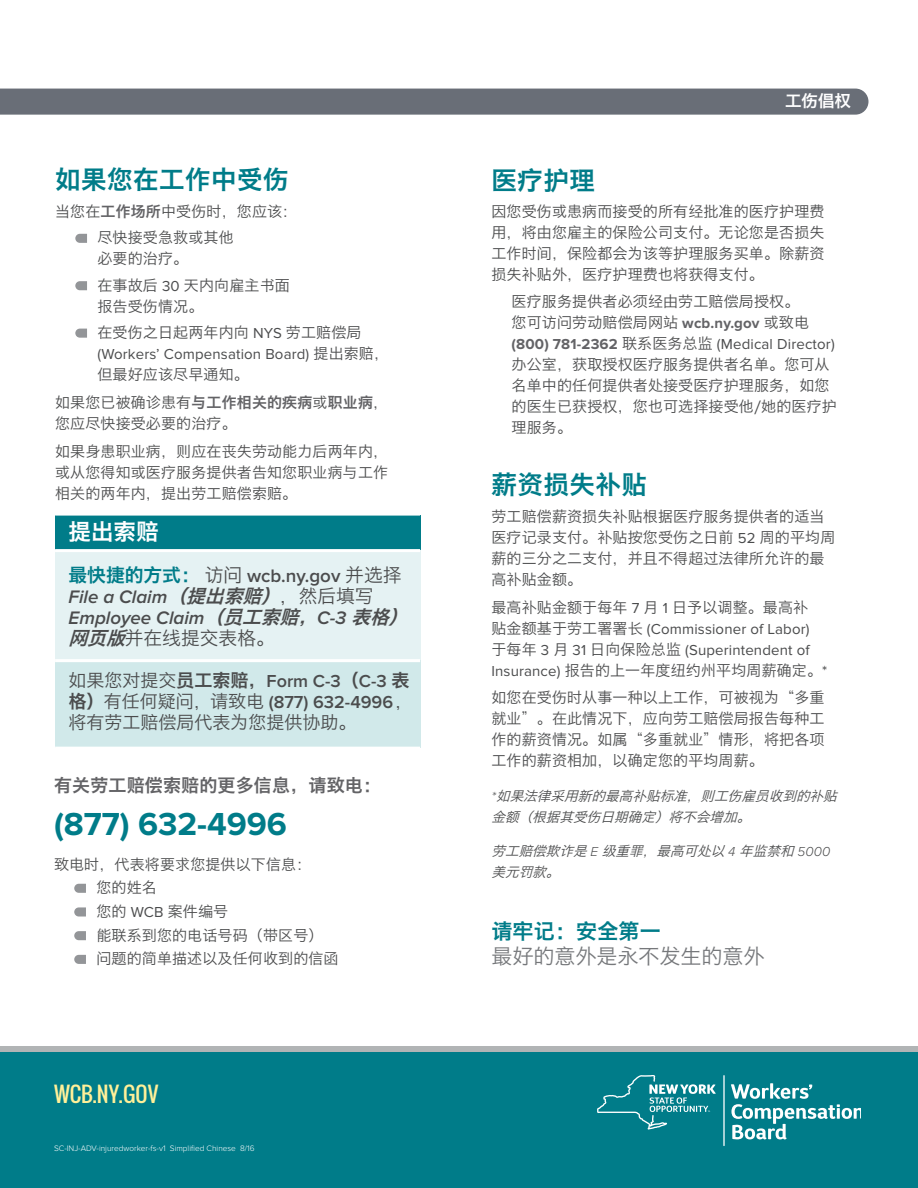
<style>
.page{position:relative;width:918px;height:1188px;background:#fff}
.page>*{position:absolute;margin:0;border:0;box-sizing:border-box;transform-origin:0 0}
.Body_header{font:700 33px "Proxima Nova";color:#007c89}
.Body{font:25.5px "Hiragino Sans GB W6";letter-spacing:.02em;color:#007c89}
.t1{font:22.5px "Hiragino Sans GB W6";color:#fff}
.Body-2{font:21px "Hiragino Sans GB W3";color:#76787b}
.Body-3{font:21px "Oswald";letter-spacing:.01em;color:#fff099}
.Body-4{font:21px "Hiragino Sans GB W6";letter-spacing:.01em;color:#007c89}
.Body-5{font:italic 600 18.75px/21px "Proxima Nova";color:#4b4c4d}
.Body-6{font:18px/21px "Hiragino Sans GB W3";color:#4b4c4d}
.Body-7{font:18px "Hiragino Sans GB W6";letter-spacing:.01em;color:#636366}
.Body_header-2{font:16.5px "Hiragino Sans GB W6";color:#fff}
.Body-8{font:15px/21px "Hiragino Sans GB W3";letter-spacing:.01em;color:#4b4c4d}
.Body-9{font:italic 13.5px/21px "Hiragino Sans GB W3";color:#4b4c4d}
.t2{font:300 8.25px "Proxima Nova";color:#fff}
.s1{font-family:"Hiragino Sans GB W6";color:#636366}
.s2{font-family:"Proxima Nova"}
.s3{font-family:"Hiragino Sans GB W6";font-weight:400;font-style:normal;color:#007c89}
.s4{font-family:"Hiragino Sans GB W3";font-weight:400;font-style:normal}
.s5{font-style:normal}
.s6{font-family:"Hiragino Sans GB W6";font-weight:400}
.s7{font-family:"Hiragino Sans GB W6"}
.s8{font-family:"Proxima Nova";font-weight:600}
.s9{font-family:"Proxima Nova";font-weight:700;color:#636366}
.s10{font-family:"Proxima Nova";font-weight:300}
</style>
<div class="page">
<div style="left:0;top:1046px;width:918px;height:32px;background:#b1b4b5"></div>
<div style="left:0;top:1052px;width:918px;height:136px;background:#007c89"></div>
<div style="left:0;top:89px;width:868px;height:26px;background:#696e77"></div>
<hr style="left:723px;top:1075px;width:2px;height:71px;background:#fff">
<svg style="left:597px;top:1075px;width:119px;height:55px"></svg>
<svg style="left:731px;top:1083px;width:130px;height:56px"></svg>
<svg style="left:74px;top:884px;width:12px;height:9px"></svg>
<svg style="left:74px;top:907px;width:12px;height:10px"></svg>
<svg style="left:74px;top:931px;width:12px;height:9px"></svg>
<svg style="left:74px;top:955px;width:12px;height:9px"></svg>
<div style="left:55px;top:515px;width:365px;height:36px;background:#007c89"></div>
<div style="left:55px;top:551px;width:365px;height:110px;background:#e5f2f3"></div>
<div style="left:55px;top:661px;width:365px;height:87px;background:#d1e9ea"></div>
<hr style="left:55px;top:514px;width:365px;height:2px;background:#fff">
<hr style="left:55px;top:549px;width:365px;height:3px;background:#fff">
<hr style="left:55px;top:659px;width:365px;height:3px;background:#fff">
<hr style="left:55px;top:747px;width:365px;height:3px;background:#fff">
<svg style="left:75px;top:234px;width:12px;height:9px"></svg>
<svg style="left:75px;top:281px;width:12px;height:9px"></svg>
<svg style="left:75px;top:329px;width:12px;height:9px"></svg>
<p class="Body" style="left:55px;top:163px;width:235px">如果您在工作中受伤</p>
<p class="Body-8" style="left:55px;top:200px;width:244px">当您在<span class="s1">工作场所</span>中受伤时，您应该：</p>
<p class="Body-8" style="left:97px;top:227px;width:138px">尽快接受急救或其他必要的治疗。</p>
<p class="Body-8" style="left:97px;top:274px;width:194px">在事故后 <span class="s2">30</span> 天内向雇主书面报告受伤情况。</p>
<p class="Body-8" style="left:97px;top:322px;width:293px">在受伤之日起两年内向 <span class="s2">NYS</span> 劳工赔偿局<span class="s2">(Workers’ Compensation Board)</span> 提出索赔，但最好应该尽早通知。</p>
<p class="Body-8" style="left:55px;top:391px;width:335px">如果您已被确诊患有<span class="s1">与工作相关的疾病</span>或<span class="s1">职业病</span>，您应尽快接受必要的治疗。</p>
<p class="Body-8" style="left:55px;top:440px;width:335px;text-align:justify">如果身患职业病，则应在丧失劳动能力后两年内，或从您得知或医疗服务提供者告知您职业病与工作相关的两年内，提出劳工赔偿索赔。</p>
<p class="t1" style="left:69px;top:517px;width:91px">提出索赔</p>
<p class="Body-5" style="left:69px;top:566px;width:347px"><span class="s3">最快捷的方式：</span><span class="s4">访问</span> <span class="s5">wcb.ny.gov</span> <span class="s4">并选择<br></span>File a Claim<span class="s6">（提出索赔）</span><span class="s4">，然后填写<br></span>Employee Claim<span class="s6">（员工索赔，</span>C-3 <span class="s6">表格）网页版</span><span class="s4">并在线提交表格。</span></p>
<p class="Body-6" style="left:69px;top:670px;width:346px">如果您对提交<span class="s7">员工索赔，</span><span class="s8">Form C-3</span><span class="s7">（</span><span class="s8">C-3</span> <span class="s7">表格）</span>有任何疑问，请致电 <span class="s8">(877) 632-4996</span>，将有劳工赔偿局代表为您提供协助。</p>
<p class="Body-7" style="left:54px;top:774px;width:329px">有关劳工赔偿索赔的更多信息，请致电：</p>
<p class="Body_header" style="left:54px;top:805px;width:235px">(877) 632-4996</p>
<p class="Body-8" style="left:54px;top:853px;width:259px">致电时，代表将要求您提供以下信息：</p>
<p class="Body-8" style="left:96px;top:877px;width:62px">您的姓名</p>
<p class="Body-8" style="left:96px;top:901px;width:133px">您的 <span class="s2">WCB</span> 案件编号</p>
<p class="Body-8" style="left:96px;top:924px;width:229px">能联系到您的电话号码（带区号）</p>
<p class="Body-8" style="left:96px;top:948px;width:244px">问题的简单描述以及任何收到的信函</p>
<p class="Body-3" style="left:54px;top:1078px;width:106px">WCB.NY.GOV</p>
<p class="t2" style="left:54px;top:1143px;width:202px">SC-INJ-ADV-injuredworker-fs-v1 Simplified Chinese 8/16</p>
<p class="Body_header-2" style="left:785px;top:90px;width:67px">工伤倡权</p>
<p class="Body" style="left:491px;top:163px;width:105px">医疗护理</p>
<p class="Body-8" style="left:491px;top:201px;width:335px;text-align:justify">因您受伤或患病而接受的所有经批准的医疗护理费用，将由您雇主的保险公司支付。无论您是否损失工作时间，保险都会为该等护理服务买单。除薪资损失补贴外，医疗护理费也将获得支付。</p>
<p class="Body-8" style="left:512px;top:290px;width:327px">医疗服务提供者必须经由劳工赔偿局授权。<br>您可访问劳动赔偿局网站 <span class="s9">wcb.ny.gov</span> 或致电<span class="s9">(800) 781-2362</span> 联系医务总监 <span class="s2">(Medical Director)</span>办公室，获取授权医疗服务提供者名单。您可从名单中的任何提供者处接受医疗护理服务，如您的医生已获授权，您也可选择接受他/她的医疗护理服务。</p>
<p class="Body" style="left:491px;top:468px;width:157px">薪资损失补贴</p>
<p class="Body-8" style="left:491px;top:506px;width:346px">劳工赔偿薪资损失补贴根据医疗服务提供者的适当医疗记录支付。补贴按您受伤之日前 <span class="s2">52</span> 周的平均周薪的三分之二支付，并且不得超过法律所允许的最高补贴金额。</p>
<p class="Body-8" style="left:491px;top:596px;width:337px">最高补贴金额于每年 <span class="s2">7</span> 月 <span class="s2">1</span> 日予以调整。最高补<br>贴金额基于劳工署署长 <span class="s2">(Commissioner of Labor)</span>于每年 <span class="s2">3</span> 月 <span class="s2">31</span> 日向保险总监 <span class="s2">(Superintendent of<br>Insurance)</span> 报告的上一年度纽约州平均周薪确定。<span class="s2">*</span></p>
<p class="Body-8" style="left:491px;top:687px;width:335px;text-align:justify">如您在受伤时从事一种以上工作，可被视为“多重就业”。在此情况下，应向劳工赔偿局报告每种工作的薪资情况。如属“多重就业”情形，将把各项工作的薪资相加，以确定您的平均周薪。</p>
<p class="Body-9" style="left:491px;top:785px;width:351px"><span class="s10">*</span> 如果法律采用新的最高补贴标准，则工伤雇员收到的补贴金额（根据其受伤日期确定）将不会增加。</p>
<p class="Body-9" style="left:491px;top:841px;width:340px">劳工赔偿欺诈是 <span class="s10">E</span> 级重罪，最高可处以 <span class="s10">4</span> 年监禁和 <span class="s10">5 0 0 0</span>美元罚款。</p>
<p class="Body-4" style="left:491px;top:917px;width:171px">请牢记：安全第一</p>
<p class="Body-2" style="left:491px;top:943px;width:274px">最好的意外是永不发生的意外</p>
</div>
